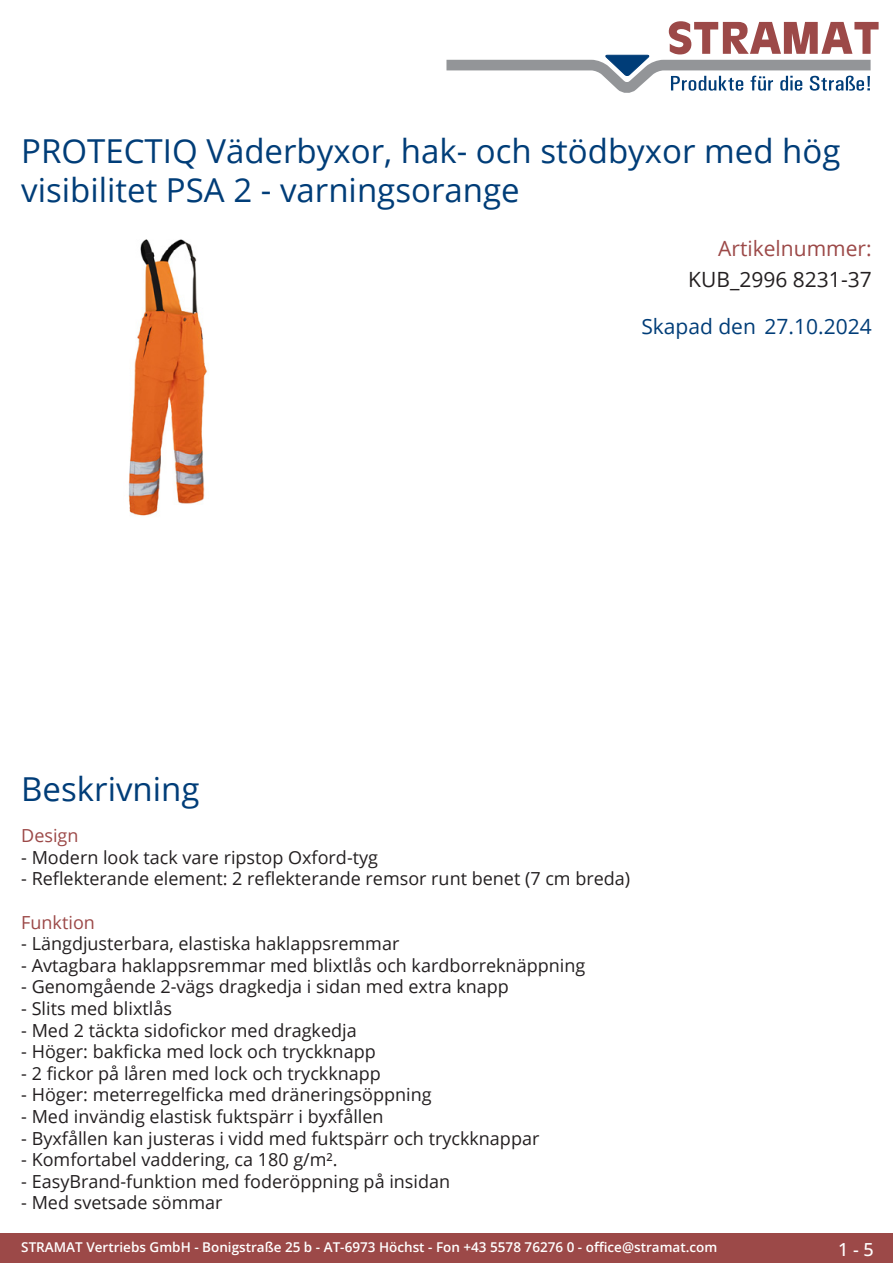
<style>
.page{position:relative;width:893px;height:1263px;background:#fff}
.page>*{position:absolute;margin:0;border:0;box-sizing:border-box;transform-origin:0 0}
.Produkttitel{font:33px/39.6px "Open Sans";color:#003d78}
.Erstellungsdatum{font:21px "Open Sans";color:#003d78}
.TechDaten_Inhalt{font:21px "Open Sans";color:#231f20}
.TechDaten_Überschrif{font:21px "Open Sans";color:#9c4948}
.Beschreibung_Text{font:18px "Open Sans";color:#231f20}
.Beschreibung_Text-2{font:18px "Open Sans";color:#9c4948}
.t1{font:500 18px "Open Sans";color:#fff}
.t2{font:600 13.5px "Open Sans";color:#fff}
</style>
<div class="page">
<div style="left:0;top:1233px;width:893px;height:30px;background:#9c4948"></div>
<svg style="left:446px;top:21px;width:433px;height:72px"></svg>
<img style="left:128px;top:239px;width:80px;height:277px">
<p class="Produkttitel" style="left:21px;top:130px;width:821px">PROTECTIQ Väderbyxor, hak- och stödbyxor med hög visibilitet PSA 2 - varningsorange</p>
<p class="TechDaten_Überschrif" style="left:718px;top:234px;width:155px">Artikelnummer:</p>
<p class="TechDaten_Inhalt" style="left:688px;top:265px;width:185px">KUB_2996 8231-37</p>
<p class="Erstellungsdatum" style="left:641px;top:312px;width:232px">Skapad den 27.10.2024</p>
<p class="Produkttitel" style="left:21px;top:768px;width:180px">Beskrivning</p>
<p class="Beschreibung_Text-2" style="left:21px;top:823px;width:59px">Design</p>
<p class="Beschreibung_Text" style="left:21px;top:845px;width:358px">- Modern look tack vare ripstop Oxford-tyg</p>
<p class="Beschreibung_Text" style="left:21px;top:866px;width:610px">- Reflekterande element: 2 reflekterande remsor runt benet (7 cm breda)</p>
<p class="Beschreibung_Text-2" style="left:21px;top:910px;width:75px">Funktion</p>
<p class="Beschreibung_Text" style="left:21px;top:931px;width:380px">- Längdjusterbara, elastiska haklappsremmar</p>
<p class="Beschreibung_Text" style="left:21px;top:953px;width:565px">- Avtagbara haklappsremmar med blixtlås och kardborreknäppning</p>
<p class="Beschreibung_Text" style="left:21px;top:974px;width:489px">- Genomgående 2-vägs dragkedja i sidan med extra knapp</p>
<p class="Beschreibung_Text" style="left:21px;top:996px;width:152px">- Slits med blixtlås</p>
<p class="Beschreibung_Text" style="left:21px;top:1018px;width:337px">- Med 2 täckta sidofickor med dragkedja</p>
<p class="Beschreibung_Text" style="left:21px;top:1039px;width:356px">- Höger: bakficka med lock och tryckknapp</p>
<p class="Beschreibung_Text" style="left:21px;top:1061px;width:361px">- 2 fickor på låren med lock och tryckknapp</p>
<p class="Beschreibung_Text" style="left:21px;top:1082px;width:412px">- Höger: meterregelficka med dräneringsöppning</p>
<p class="Beschreibung_Text" style="left:21px;top:1104px;width:364px">- Med invändig elastisk fuktspärr i byxfållen</p>
<p class="Beschreibung_Text" style="left:21px;top:1126px;width:520px">- Byxfållen kan justeras i vidd med fuktspärr och tryckknappar</p>
<p class="Beschreibung_Text" style="left:21px;top:1147px;width:318px">- Komfortabel vaddering, ca 180 g/m².</p>
<p class="Beschreibung_Text" style="left:21px;top:1169px;width:430px">- EasyBrand-funktion med foderöppning på insidan</p>
<p class="Beschreibung_Text" style="left:21px;top:1190px;width:203px">- Med svetsade sömmar</p>
<p class="t2" style="left:21px;top:1238px;width:698px">STRAMAT Vertriebs GmbH - Bonigstraße 25 b - AT-6973 Höchst - Fon +43 5578 76276 0 - office@stramat.com</p>
<p class="t1" style="left:838px;top:1237px;width:37px">1 - 5</p>
</div>
